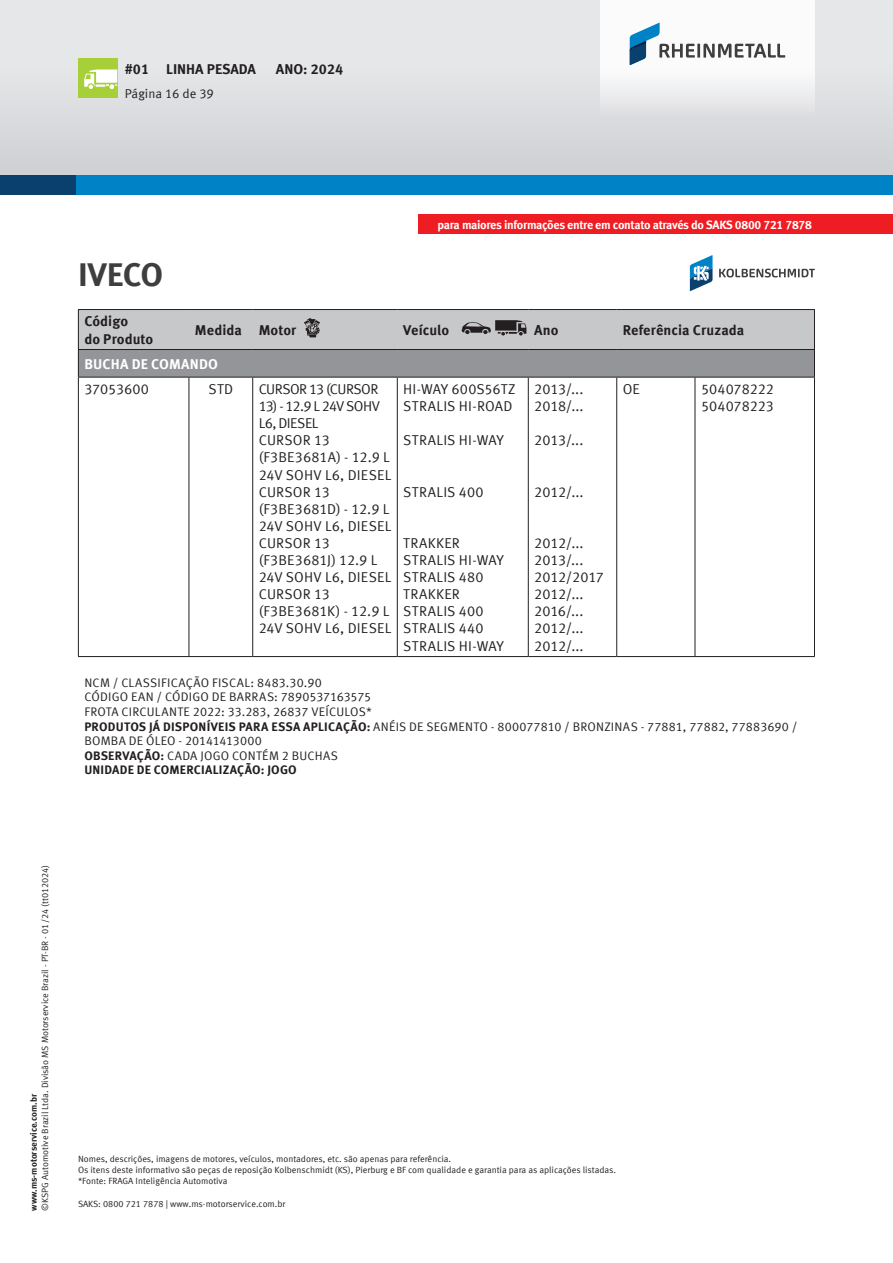
<style>
.page{position:relative;width:893px;height:1263px;background:#fff}
.page>*{position:absolute;margin:0;border:0;box-sizing:border-box;transform-origin:0 0}
.Titulos{font:700 33px "Meta Offc Pro";letter-spacing:-.01em;color:#3e3e3f}
.t1{font:14.25px/17.1px "Meta Offc Pro Norm";letter-spacing:.01em;color:#231f20}
.t2{font:700 14.25px "Meta Offc Pro";letter-spacing:.005em;color:#231f20}
.t3{font:14.25px/17.1px "Meta Offc Pro Norm";letter-spacing:-.04em;color:#231f20}
.t4{font:14.25px "Meta Offc Pro Norm";letter-spacing:-.01em;color:#231f20}
.t5{font:14.25px "Meta Offc Pro Norm";letter-spacing:-.035em;color:#231f20}
.t6{font:700 14.25px "Meta Offc Pro";letter-spacing:.01em;color:#fff}
.t7{font:12.75px "Meta Offc Pro Norm";color:#231f20}
.t8{font:12.3px/14.7px "Meta Offc Pro Norm";letter-spacing:.015em;color:#231f20}
.t9{font:700 12.3px "Meta Offc Pro";letter-spacing:.015em;color:#231f20}
.t10{font:700 12px "Meta Offc Pro";letter-spacing:-.025em;color:#fff}
.t11{font:9px/11.2px "Meta Offc Pro Norm";color:#231f20}
.t12{font:700 9px "Meta Offc Pro";color:#231f20}
.s1{font-family:"Meta Offc Pro";font-weight:700}
</style>
<div class="page">
<div style="left:0;top:0;width:893px;height:176px;background:#e6e7e9"></div>
<div style="left:0;top:68px;width:893px;height:108px;background:#d8d9dc"></div>
<div style="left:0;top:176px;width:893px;height:19px;background:#09406e"></div>
<div style="left:77px;top:176px;width:816px;height:19px;background:#0082c7"></div>
<div style="left:600px;top:0;width:215px;height:118px;background:linear-gradient(to bottom,#fff,#e7e8ea)"></div>
<svg style="left:630px;top:23px;width:155px;height:42px;background:#cad4da"></svg>
<div style="left:418px;top:214px;width:475px;height:20px;background:#ee1d23"></div>
<div style="left:78px;top:59px;width:39px;height:39px;background:#a6cf38"></div>
<svg style="left:84px;top:70px;width:33px;height:19px"></svg>
<svg style="left:690px;top:255px;width:22px;height:36px"></svg>
<svg style="left:719px;top:269px;width:96px;height:8px"></svg>
<hr style="left:78px;top:377px;width:1px;height:279px;background:#231f20">
<hr style="left:814px;top:377px;width:1px;height:279px;background:#231f20">
<hr style="left:189px;top:377px;width:1px;height:279px;background:#231f20">
<hr style="left:252px;top:377px;width:1px;height:279px;background:#231f20">
<hr style="left:397px;top:377px;width:1px;height:279px;background:#231f20">
<hr style="left:528px;top:377px;width:1px;height:279px;background:#231f20">
<hr style="left:616px;top:377px;width:1px;height:279px;background:#231f20">
<hr style="left:695px;top:377px;width:1px;height:279px;background:#231f20">
<hr style="left:78px;top:377px;width:111px;height:1px;background:#231f20">
<hr style="left:189px;top:377px;width:64px;height:1px;background:#231f20">
<hr style="left:253px;top:377px;width:144px;height:1px;background:#231f20">
<hr style="left:397px;top:377px;width:131px;height:1px;background:#231f20">
<hr style="left:528px;top:377px;width:89px;height:1px;background:#231f20">
<hr style="left:617px;top:377px;width:78px;height:1px;background:#231f20">
<hr style="left:695px;top:377px;width:120px;height:1px;background:#231f20">
<hr style="left:78px;top:656px;width:111px;height:1px;background:#231f20">
<hr style="left:189px;top:656px;width:64px;height:1px;background:#231f20">
<hr style="left:253px;top:656px;width:144px;height:1px;background:#231f20">
<hr style="left:397px;top:656px;width:131px;height:1px;background:#231f20">
<hr style="left:528px;top:656px;width:89px;height:1px;background:#231f20">
<hr style="left:617px;top:656px;width:78px;height:1px;background:#231f20">
<hr style="left:695px;top:656px;width:120px;height:1px;background:#231f20">
<svg style="left:78px;top:309px;width:737px;height:68px;background:#aaabad"></svg>
<p class="t2" style="left:125px;top:58px;width:133px">#01 LINHA PESADA</p>
<p class="t2" style="left:276px;top:58px;width:69px">ANO: 2024</p>
<p class="t7" style="left:125px;top:83px;width:91px">Página 16 de 39</p>
<p class="t10" style="left:437px;top:215px;width:376px">para maiores informações entre em contato através do SAKS 0800 721 7878</p>
<p class="Titulos" style="left:78px;top:248px;width:87px">IVECO</p>
<p class="t2" style="left:84px;top:310px;width:45px">Código</p>
<p class="t2" style="left:84px;top:327px;width:70px">do Produto</p>
<p class="t2" style="left:195px;top:319px;width:48px">Medida</p>
<p class="t2" style="left:259px;top:319px;width:39px">Motor</p>
<p class="t2" style="left:403px;top:319px;width:47px">Veículo</p>
<p class="t2" style="left:534px;top:319px;width:26px">Ano</p>
<p class="t2" style="left:623px;top:319px;width:123px">Referência Cruzada</p>
<p class="t6" style="left:84px;top:353px;width:135px">BUCHA DE COMANDO</p>
<p class="t4" style="left:84px;top:378px;width:66px">37053600</p>
<p class="t1" style="left:208px;top:380px;width:26px">STD</p>
<p class="t5" style="left:259px;top:378px;width:121px">CURSOR 13 (CURSOR</p>
<p class="t3" style="left:259px;top:397px;width:123px">13) - 12.9 L 24V SOHV<br>L6, DIESEL</p>
<p class="t1" style="left:259px;top:431px;width:134px">CURSOR 13 (F3BE3681A) - 12.9 L<br>24V SOHV L6, DIESEL</p>
<p class="t1" style="left:259px;top:482px;width:134px">CURSOR 13 (F3BE3681D) - 12.9 L<br>24V SOHV L6, DIESEL</p>
<p class="t1" style="left:259px;top:533px;width:134px">CURSOR 13 (F3BE3681J) 12.9 L<br>24V SOHV L6, DIESEL</p>
<p class="t1" style="left:259px;top:585px;width:134px">CURSOR 13 (F3BE3681K) - 12.9 L<br>24V SOHV L6, DIESEL</p>
<p class="t1" style="left:534px;top:380px;width:51px">2013/...</p>
<p class="t1" style="left:534px;top:397px;width:51px">2018/...</p>
<p class="t1" style="left:534px;top:431px;width:51px">2013/...</p>
<p class="t1" style="left:534px;top:482px;width:51px">2012/...</p>
<p class="t1" style="left:534px;top:533px;width:51px">2012/...</p>
<p class="t1" style="left:534px;top:551px;width:51px">2013/...</p>
<p class="t4" style="left:534px;top:566px;width:71px">2012/2017</p>
<p class="t1" style="left:534px;top:585px;width:51px">2012/...</p>
<p class="t1" style="left:534px;top:602px;width:51px">2016/...</p>
<p class="t1" style="left:534px;top:619px;width:51px">2012/...</p>
<p class="t1" style="left:534px;top:636px;width:51px">2012/...</p>
<p class="t1" style="left:403px;top:380px;width:114px">HI-WAY 600S56TZ</p>
<p class="t1" style="left:403px;top:397px;width:111px">STRALIS HI-ROAD</p>
<p class="t1" style="left:403px;top:431px;width:102px">STRALIS HI-WAY</p>
<p class="t1" style="left:623px;top:380px;width:19px">OE</p>
<p class="t1" style="left:701px;top:380px;width:74px">504078222</p>
<p class="t1" style="left:701px;top:397px;width:74px">504078223</p>
<p class="t1" style="left:403px;top:482px;width:82px">STRALIS 400</p>
<p class="t1" style="left:403px;top:533px;width:58px">TRAKKER</p>
<p class="t1" style="left:403px;top:551px;width:102px">STRALIS HI-WAY</p>
<p class="t1" style="left:403px;top:568px;width:82px">STRALIS 480</p>
<p class="t1" style="left:403px;top:585px;width:58px">TRAKKER</p>
<p class="t1" style="left:403px;top:602px;width:82px">STRALIS 400</p>
<p class="t1" style="left:403px;top:619px;width:82px">STRALIS 440</p>
<p class="t1" style="left:403px;top:636px;width:102px">STRALIS HI-WAY</p>
<p class="t8" style="left:84px;top:674px;width:239px">NCM / CLASSIFICAÇÃO FISCAL: 8483.30.90</p>
<p class="t8" style="left:84px;top:689px;width:288px">CÓDIGO EAN / CÓDIGO DE BARRAS: 7890537163575</p>
<p class="t8" style="left:84px;top:703px;width:289px">FROTA CIRCULANTE 2022: 33.283, 26837 VEÍCULOS*</p>
<p class="t8" style="left:84px;top:718px;width:714px"><span class="s1">PRODUTOS JÁ DISPONÍVEIS PARA ESSA APLICAÇÃO:</span> ANÉIS DE SEGMENTO - 800077810 / BRONZINAS - 77881, 77882, 77883690 /<br>BOMBA DE ÓLEO - 20141413000</p>
<p class="t8" style="left:84px;top:747px;width:255px"><span class="s1">OBSERVAÇÃO:</span> CADA JOGO CONTÉM 2 BUCHAS</p>
<p class="t9" style="left:84px;top:760px;width:214px">UNIDADE DE COMERCIALIZAÇÃO: JOGO</p>
<p class="t11" style="left:39px;top:1211px;width:348px;rotate:-90deg">©KSPG Automotive Brazil Ltda. Divisão MS Motorservice Brazil - PT-BR - 01/24 (tt012024)</p>
<p class="t12" style="left:27px;top:1211px;width:118px;rotate:-90deg">www.ms-motorservice.com.br</p>
<p class="t11" style="left:78px;top:1152px;width:540px">Nomes, descrições, imagens de motores, veículos, montadores, etc. são apenas para referência.<br>Os itens deste informativo são peças de reposição Kolbenschmidt (KS), Pierburg e BF com qualidade e garantia para as aplicações listadas. *Fonte: FRAGA Inteligência Automotiva</p>
<p class="t11" style="left:78px;top:1197px;width:209px">SAKS: 0800 721 7878 | www.ms-motorservice.com.br</p>
</div>
